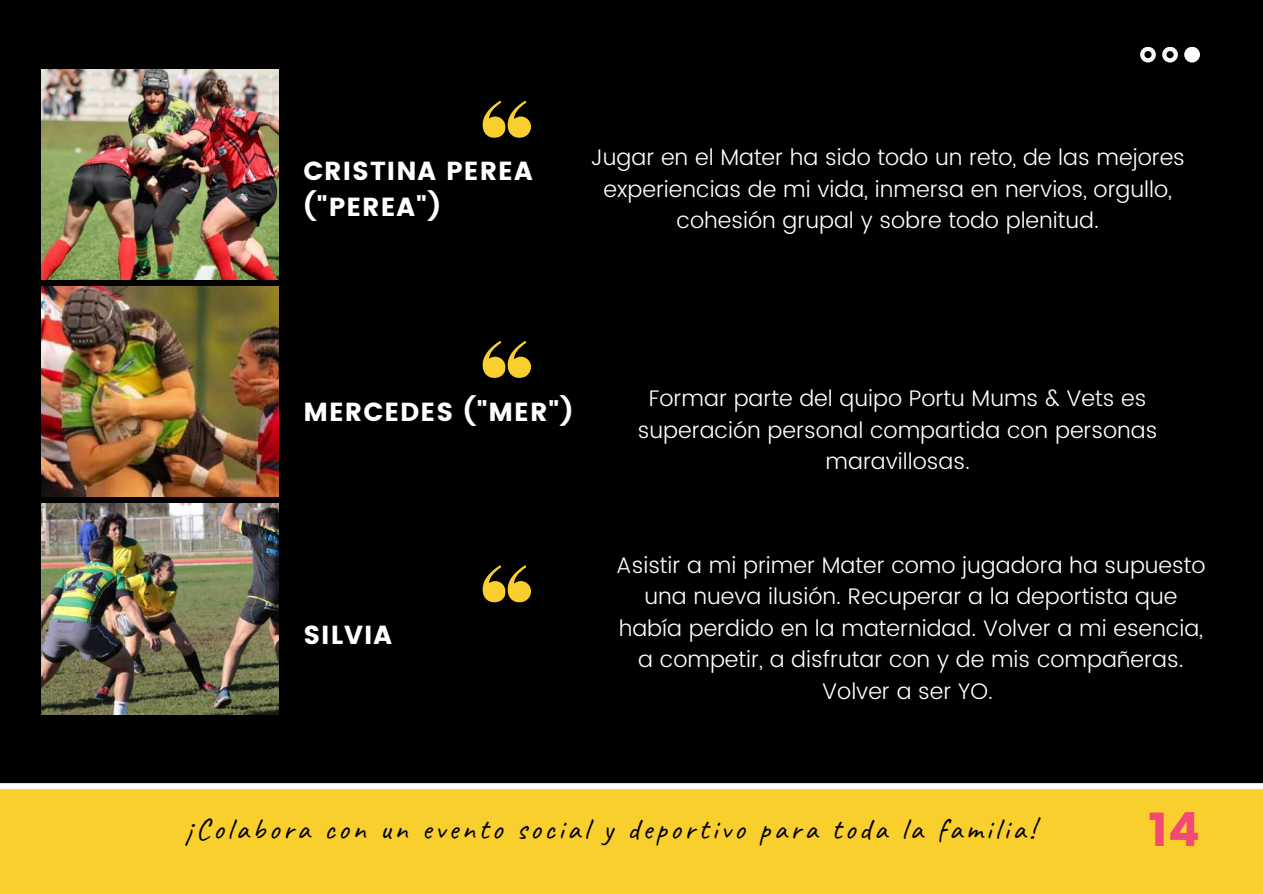
<style>
.page{position:relative;width:1263px;height:894px;background:#fff}
.page>*{position:absolute;margin:0;border:0;box-sizing:border-box;transform-origin:0 0}
.t1{font:46.95px "Poppins";color:#f24976}
.t2{font:30px "Caveat";letter-spacing:.115em;color:#000}
.t3{font:26.1px/36px "Poppins";letter-spacing:.04em;color:#fff}
.t4{font:300 22.5px/31.5px "Poppins";color:#fff;text-align:center}
</style>
<div class="page">
<div style="left:0;top:0;width:1263px;height:893px;background:#000"></div>
<div style="left:0;top:783px;width:1263px;height:110px;background:#f8cf2c"></div>
<svg style="left:1140px;top:47px;width:16px;height:15px"></svg>
<div style="left:1184px;top:47px;width:16px;height:15px;background:#fff;border-radius:50%"></div>
<svg style="left:1162px;top:47px;width:16px;height:15px"></svg>
<img style="left:42px;top:69px;width:236px;height:210px">
<img style="left:42px;top:286px;width:236px;height:210px">
<img style="left:42px;top:503px;width:236px;height:210px">
<svg style="left:483px;top:101px;width:48px;height:37px"></svg>
<svg style="left:483px;top:565px;width:48px;height:37px"></svg>
<svg style="left:483px;top:341px;width:48px;height:37px"></svg>
<div style="left:0;top:783px;width:1263px;height:6px;background:#fff"></div>
<p class="t3" style="left:303px;top:153px;width:231px">CRISTINA PEREA ("PEREA")</p>
<p class="t4" style="left:591px;top:142px;width:596px">Jugar en el Mater ha sido todo un reto, de las mejores experiencias de mi vida, inmersa en nervios, orgullo, cohesión grupal y sobre todo plenitud.</p>
<p class="t3" style="left:303px;top:393px;width:271px">MERCEDES ("MER")</p>
<p class="t3" style="left:303px;top:616px;width:90px">SILVIA</p>
<p class="t4" style="left:638px;top:382px;width:521px">Formar parte del quipo Portu Mums &amp; Vets es superación personal compartida con personas maravillosas.</p>
<p class="t4" style="left:616px;top:549px;width:591px">Asistir a mi primer Mater como jugadora ha supuesto una nueva ilusión. Recuperar a la deportista que había perdido en la maternidad. Volver a mi esencia, a competir, a disfrutar con y de mis compañeras.<br>Volver a ser YO.</p>
<h2 class="t2" style="left:186px;top:810px;width:851px">¡Colabora con un evento social y deportivo para toda la familia!</h2>
<h1 class="t1" style="left:1148px;top:801px;width:53px">14</h1>
</div>
